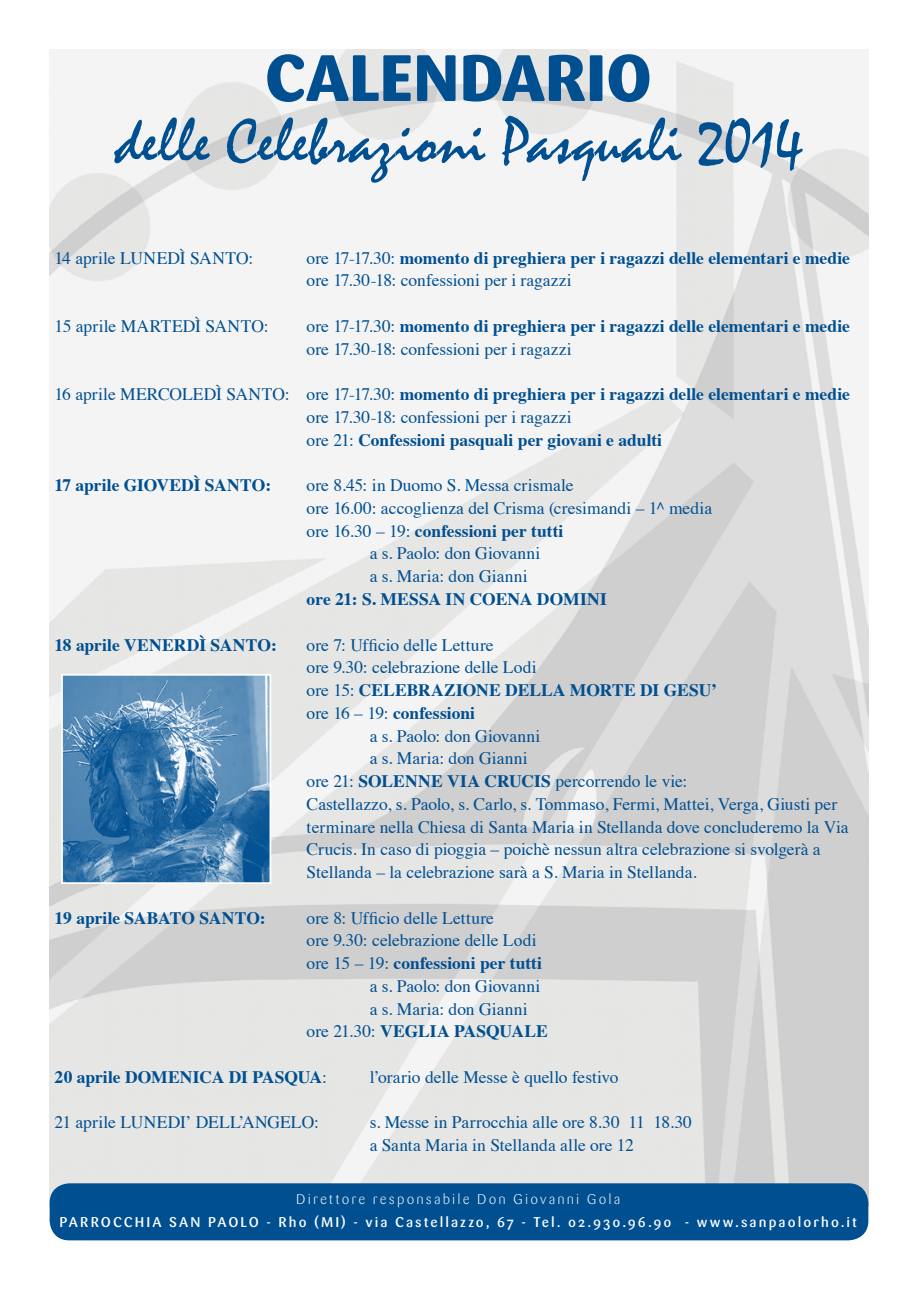
<style>
.page{position:relative;width:918px;height:1290px;background:#fff}
.page>*{position:absolute;margin:0;border:0;box-sizing:border-box;transform-origin:0 0}
.t1{font:64.75px "Mistral";color:#004f91}
.t2{font:800 64.75px "Sari";letter-spacing:-.005em;color:#004f91}
.t3{font:17.5px/22.8px "Times";color:#004f91}
.t4{font:700 17.5px/22.8px "Times";color:#004f91}
.t5{font:500 14px "Sari";letter-spacing:.15em;color:#fff}
.t6{font:300 14px "Sari";letter-spacing:.145em;color:#fff}
.s1{font-weight:400}
.s2{font-weight:700}
</style>
<div class="page">
<img style="left:50px;top:50px;width:818px;height:1148px">
<div style="left:50px;top:1183px;width:818px;height:57px;background:#004f91;border-radius:20px"></div>
<img style="left:64px;top:677px;width:204px;height:204px">
<div style="left:61px;top:674px;width:210px;height:210px;border:2px solid #fff"></div>
<h1 class="t2" style="left:265px;top:39px;width:388px">CALENDARIO</h1>
<h1 class="t1" style="left:115px;top:106px;width:688px">delle Celebrazioni Pasquali 2014</h1>
<p class="t3" style="left:55px;top:245px;width:200px">14 aprile LUNEDÌ SANTO:</p>
<p class="t4" style="left:307px;top:244px;width:545px"><span class="s1">ore 17-17.30:</span> momento di preghiera per i ragazzi delle elementari e medie <span class="s1">ore 17.30-18: confessioni per i ragazzi</span></p>
<p class="t3" style="left:55px;top:313px;width:215px">15 aprile MARTEDÌ SANTO:</p>
<p class="t4" style="left:307px;top:313px;width:545px"><span class="s1">ore 17-17.30:</span> momento di preghiera per i ragazzi delle elementari e medie <span class="s1">ore 17.30-18: confessioni per i ragazzi</span></p>
<p class="t4" style="left:307px;top:381px;width:545px;text-indent:-252px"><span class="s1">16 aprile MERCOLEDÌ SANTO: ore 17-17.30:</span> momento di preghiera per i ragazzi delle elementari e medie <span class="s1">ore 17.30-18: confessioni per i ragazzi<br>ore 21:</span> Confessioni pasquali per giovani e adulti</p>
<p class="t4" style="left:55px;top:472px;width:218px">17 aprile GIOVEDÌ SANTO:</p>
<p class="t3" style="left:307px;top:472px;width:268px">ore 8.45: in Duomo S. Messa crismale</p>
<p class="t3" style="left:307px;top:495px;width:407px">ore 16.00: accoglienza del Crisma (cresimandi – 1^ media</p>
<p class="t4" style="left:307px;top:517px;width:258px"><span class="s1">ore 16.30 – 19:</span> confessioni per tutti</p>
<p class="t3" style="left:370px;top:541px;width:172px">a s. Paolo: don Giovanni</p>
<p class="t3" style="left:370px;top:563px;width:160px">a s. Maria: don Gianni</p>
<p class="t4" style="left:307px;top:586px;width:302px">ore 21: S. MESSA IN COENA DOMINI</p>
<p class="t4" style="left:55px;top:631px;width:224px">18 aprile VENERDÌ SANTO:</p>
<p class="t3" style="left:307px;top:632px;width:188px">ore 7: Ufficio delle Letture</p>
<p class="t3" style="left:307px;top:654px;width:231px">ore 9.30: celebrazione delle Lodi</p>
<p class="t4" style="left:307px;top:677px;width:412px"><span class="s1">ore 15:</span> CELEBRAZIONE DELLA MORTE DI GESU’</p>
<p class="t4" style="left:307px;top:699px;width:170px"><span class="s1">ore 16 – 19:</span> confessioni</p>
<p class="t3" style="left:370px;top:723px;width:172px">a s. Paolo: don Giovanni</p>
<p class="t3" style="left:370px;top:745px;width:160px">a s. Maria: don Gianni</p>
<p class="t3" style="left:307px;top:768px;width:382px">ore 21: <span class="s2">SOLENNE VIA CRUCIS</span> percorrendo le vie:</p>
<p class="t3" style="left:307px;top:791px;width:532px">Castellazzo, s. Paolo, s. Carlo, s. Tommaso, Fermi, Mattei, Verga, Giusti per</p>
<p class="t3" style="left:307px;top:814px;width:543px">terminare nella Chiesa di Santa Maria in Stellanda dove concluderemo la Via</p>
<p class="t3" style="left:307px;top:836px;width:515px">Crucis. In caso di pioggia – poichè nessun altra celebrazione si svolgerà a</p>
<p class="t3" style="left:307px;top:859px;width:392px">Stellanda – la celebrazione sarà a S. Maria in Stellanda.</p>
<p class="t4" style="left:55px;top:904px;width:213px">19 aprile SABATO SANTO:</p>
<p class="t3" style="left:307px;top:905px;width:189px">ore 8: Ufficio delle Letture</p>
<p class="t3" style="left:307px;top:927px;width:231px">ore 9.30: celebrazione delle Lodi</p>
<p class="t4" style="left:307px;top:950px;width:237px"><span class="s1">ore 15 – 19:</span> confessioni per tutti</p>
<p class="t3" style="left:370px;top:973px;width:172px">a s. Paolo: don Giovanni</p>
<p class="t3" style="left:370px;top:996px;width:160px">a s. Maria: don Gianni</p>
<p class="t4" style="left:307px;top:1018px;width:243px"><span class="s1">ore 21.30:</span> VEGLIA PASQUALE</p>
<p class="t4" style="left:55px;top:1063px;width:274px">20 aprile DOMENICA DI PASQUA<span class="s1">:</span></p>
<p class="t3" style="left:370px;top:1064px;width:250px">l’orario delle Messe è quello festivo</p>
<p class="t3" style="left:55px;top:1109px;width:266px">21 aprile LUNEDI’ DELL’ANGELO:</p>
<p class="t3" style="left:370px;top:1109px;width:324px">s. Messe in Parrocchia alle ore 8.30 11 18.30 a Santa Maria in Stellanda alle ore 12</p>
<p class="t6" style="left:296px;top:1190px;width:325px">Direttore responsabile Don Giovanni Gola</p>
<p class="t5" style="left:60px;top:1214px;width:799px">PARROCCHIA SAN PAOLO - Rho (MI) - via Castellazzo, 67 - Tel. 02.930.96.90 - www.sanpaolorho.it</p>
</div>
